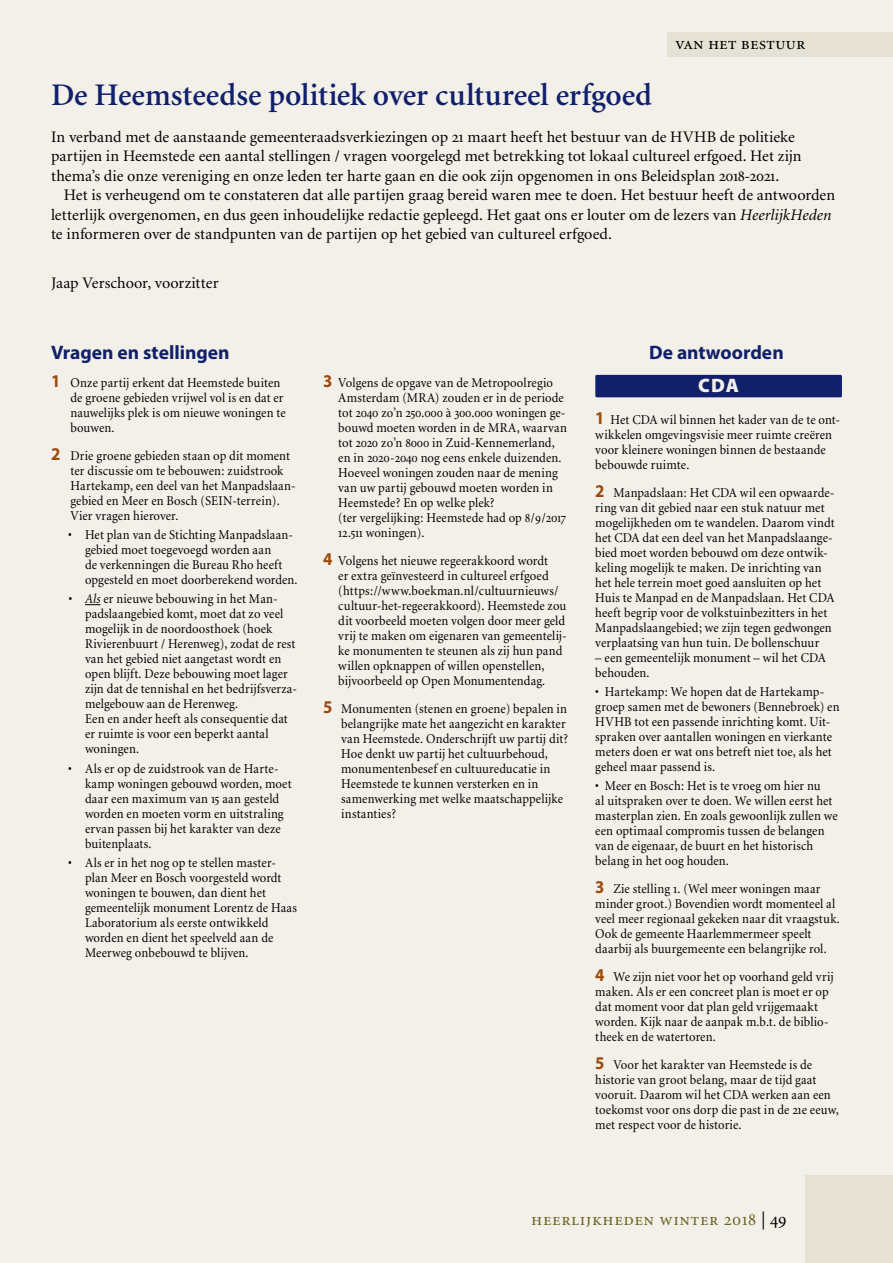
<style>
.page{position:relative;width:893px;height:1263px;background:#f2f0e9}
.page>*{position:absolute;margin:0;border:0;box-sizing:border-box;transform-origin:0 0}
.t1{font:600 31.5px "Minion";color:#10206b}
.t2{font:700 19.5px "Myriad Pro";color:#10206b}
.t3{font:900 19.5px "Myriad Pro";color:#f2f0e9}
.t4{font:18px "Minion Exp";letter-spacing:.03em;color:#6a6421}
.t5{font:18px "Minion Regular SC";color:#000}
.t6{font:16.05px/19.5px "Minion";letter-spacing:.005em;color:#000}
.t7{font:13.5px/15px "Minion";letter-spacing:.01em;color:#000;scale:.93 1}
.s1{font-family:"Minion Exp"}
.s2{font-style:italic}
.s3{font-family:"Myriad Pro";font-weight:700;font-size:18px;color:#9c4a0e}
.s4{font-family:"Minion";color:#000}
</style>
<div class="page">
<svg style="left:85px;top:604px;width:16px;height:1px"></svg>
<div style="left:595px;top:375px;width:247px;height:22px;background:#10206b;border-radius:2px"></div>
<div style="left:805px;top:1175px;width:88px;height:88px;background:#e5e1d4"></div>
<div style="left:667px;top:32px;width:226px;height:24px;background:#e5e1d4"></div>
<h3 class="t5" style="left:675px;top:35px;width:132px">van het bestuur</h3>
<h1 class="t1" style="left:51px;top:79px;width:602px">De Heemsteedse politiek over cultureel erfgoed</h1>
<p class="t6" style="left:51px;top:127px;width:752px">In verband met de aanstaande gemeenteraadsverkiezingen op <span class="s1">21</span> maart heeft het bestuur van de HVHB de politieke partijen in Heemstede een aantal stellingen / vragen voorgelegd met betrekking tot lokaal cultureel erfgoed. Het zijn thema’s die onze vereniging en onze leden ter harte gaan en die ook zijn opgenomen in ons Beleidsplan <span class="s1">2018-2021</span>.</p>
<p class="t6" style="left:51px;top:186px;width:786px;text-indent:13px">Het is verheugend om te constateren dat alle partijen graag bereid waren mee te doen. Het bestuur heeft de antwoorden letterlijk overgenomen, en dus geen inhoudelijke redactie gepleegd. Het gaat ons er louter om de lezers van <span class="s2">HeerlijkHeden </span>te informeren over de standpunten van de partijen op het gebied van cultureel erfgoed.</p>
<p class="t6" style="left:51px;top:274px;width:169px">Jaap Verschoor, voorzitter</p>
<h2 class="t2" style="left:51px;top:340px;width:180px">Vragen en stellingen</h2>
<p class="t7" style="left:71px;top:376px;width:233px;text-indent:-20px"><span class="s3">1</span> Onze partij erkent dat Heemstede buiten de groene gebieden vrijwel vol is en dat er nauwelijks plek is om nieuwe woningen te bouwen.</p>
<p class="t7" style="left:71px;top:448px;width:244px;text-indent:-20px"><span class="s3">2</span> Drie groene gebieden staan op dit moment ter discussie om te bebouwen: zuidstrook Hartekamp, een deel van het Manpadslaan&shy;gebied en Meer en Bosch (SEIN-terrein).<br>Vier vragen hierover.</p>
<p class="t7" style="left:85px;top:528px;width:230px;text-indent:-17px">• Het plan van de Stichting Manpadslaan&shy;gebied moet toegevoegd worden aan<br>de verkenningen die Bureau Rho heeft opgesteld en moet doorberekend worden.</p>
<p class="t7" style="left:85px;top:592px;width:229px;text-indent:-17px"><span class="s2">• Als</span> er nieuwe bebouwing in het Man&shy;padslaangebied komt, moet dat zo veel mogelijk in de noordoosthoek (hoek Rivierenbuurt / Herenweg), zodat de rest van het gebied niet aangetast wordt en open blijft. Deze bebouwing moet lager zijn dat de tennishal en het bedrijfsverza&shy;melgebouw aan de Herenweg.<br>Een en ander heeft als consequentie dat er ruimte is voor een beperkt aantal woningen.</p>
<p class="t7" style="left:85px;top:761px;width:224px;text-indent:-17px">• Als er op de zuidstrook van de Harte&shy;kamp woningen gebouwd worden, moet daar een maximum van <span class="s1">15</span> aan gesteld worden en moeten vorm en uitstraling ervan passen bij het karakter van deze buitenplaats.</p>
<p class="t7" style="left:85px;top:855px;width:229px;text-indent:-17px">• Als er in het nog op te stellen master&shy;plan Meer en Bosch voorgesteld wordt woningen te bouwen, dan dient het gemeentelijk monument Lorentz de Haas Laboratorium als eerste ontwikkeld worden en dient het speelveld aan de Meerweg onbebouwd te blijven.</p>
<p class="t7" style="left:338px;top:376px;width:247px;text-indent:-15px"><span class="s3">3</span> Volgens de opgave van de Metropoolregio Amsterdam (MRA) zouden er in de periode tot <span class="s1">2040</span> zo’n <span class="s1">250</span>.<span class="s1">000</span> à <span class="s1">300</span>.<span class="s1">000</span> woningen ge&shy;bouwd moeten worden in de MRA, waarvan tot <span class="s1">2020</span> zo’n <span class="s1">8000</span> in Zuid-Kennemerland, en in <span class="s1">2020</span>-<span class="s1">2040</span> nog eens enkele duizenden.<br>Hoeveel woningen zouden naar de mening van uw partij gebouwd moeten worden in Heemstede? En op welke plek?<br>(ter vergelijking: Heemstede had op <span class="s1">8</span>/<span class="s1">9</span>/<span class="s1">2017<br>12</span>.<span class="s1">511</span> woningen).</p>
<p class="t7" style="left:338px;top:553px;width:247px;text-indent:-15px"><span class="s3">4</span> Volgens het nieuwe regeerakkoord wordt<br>er extra geïnvesteerd in cultureel erfgoed (https://www.boekman.nl/cultuurnieuws/ cultuur-het-regeerakkoord). Heemstede zou dit voorbeeld moeten volgen door meer geld vrij te maken om eigenaren van gemeentelij&shy;ke monumenten te steunen als zij hun pand willen opknappen of willen openstellen, bijvoorbeeld op Open Monumentendag.</p>
<p class="t7" style="left:341px;top:701px;width:245px;text-indent:-18px"><span class="s3">5</span> Monumenten (stenen en groene) bepalen in belangrijke mate het aangezicht en karakter van Heemstede. Onderschrijft uw partij dit?<br>Hoe denkt uw partij het cultuurbehoud, monumentenbesef en cultuureducatie in Heemstede te kunnen versterken en in samenwerking met welke maatschappelijke instanties?</p>
<h2 class="t2" style="left:649px;top:340px;width:136px">De antwoorden</h2>
<h2 class="t3" style="left:698px;top:372px;width:42px">CDA</h2>
<p class="t7" style="left:595px;top:413px;width:265px"><span class="s3">1</span> Het CDA wil binnen het kader van de te ont&shy;wikkelen omgevingsvisie meer ruimte creëren voor kleinere woningen binnen de bestaande bebouwde ruimte.</p>
<p class="t7" style="left:595px;top:485px;width:259px"><span class="s3">2</span> Manpadslaan: Het CDA wil een opwaarde&shy;ring van dit gebied naar een stuk natuur met mogelijkheden om te wandelen. Daarom vindt het CDA dat een deel van het Manpadslaange&shy;bied moet worden bebouwd om deze ontwik&shy;keling mogelijk te maken. De inrichting van het hele terrein moet goed aansluiten op het Huis te Manpad en de Manpadslaan. Het CDA heeft begrip voor de volkstuinbezitters in het Manpadslaangebied; we zijn tegen gedwongen verplaatsing van hun tuin. De bollenschuur</p>
<p class="t7" style="left:595px;top:650px;width:250px">– een gemeentelijk monument – wil het CDA behouden.</p>
<p class="t7" style="left:595px;top:685px;width:264px">• Hartekamp: We hopen dat de Hartekamp&shy;groep samen met de bewoners (Bennebroek) en HVHB tot een passende inrichting komt. Uit&shy;spraken over aantallen woningen en vierkante meters doen er wat ons betreft niet toe, als het geheel maar passend is.</p>
<p class="t7" style="left:595px;top:779px;width:262px">• Meer en Bosch: Het is te vroeg om hier nu<br>al uitspraken over te doen. We willen eerst het masterplan zien. En zoals gewoonlijk zullen we een optimaal compromis tussen de belangen van de eigenaar, de buurt en het historisch belang in het oog houden.</p>
<p class="t7" style="left:595px;top:882px;width:265px"><span class="s3">3</span> Zie stelling <span class="s1">1</span>. (Wel meer woningen maar minder groot.) Bovendien wordt momenteel al veel meer regionaal gekeken naar dit vraagstuk.<br>Ook de gemeente Haarlemmermeer speelt daarbij als buurgemeente een belangrijke rol.</p>
<p class="t7" style="left:595px;top:969px;width:258px"><span class="s3">4</span> We zijn niet voor het op voorhand geld vrij maken. Als er een concreet plan is moet er op dat moment voor dat plan geld vrijgemaakt worden. Kijk naar de aanpak m.b.t. de biblio&shy;theek en de watertoren.</p>
<p class="t7" style="left:595px;top:1057px;width:263px"><span class="s3">5</span> Voor het karakter van Heemstede is de historie van groot belang, maar de tijd gaat vooruit. Daarom wil het CDA werken aan een toekomst voor ons dorp die past in de <span class="s1">21</span>e eeuw, met respect voor de historie.</p>
<h3 class="t4" style="left:531px;top:1212px;width:236px">heerlijkheden winter 2018 <span class="s4">|</span></h3>
</div>
